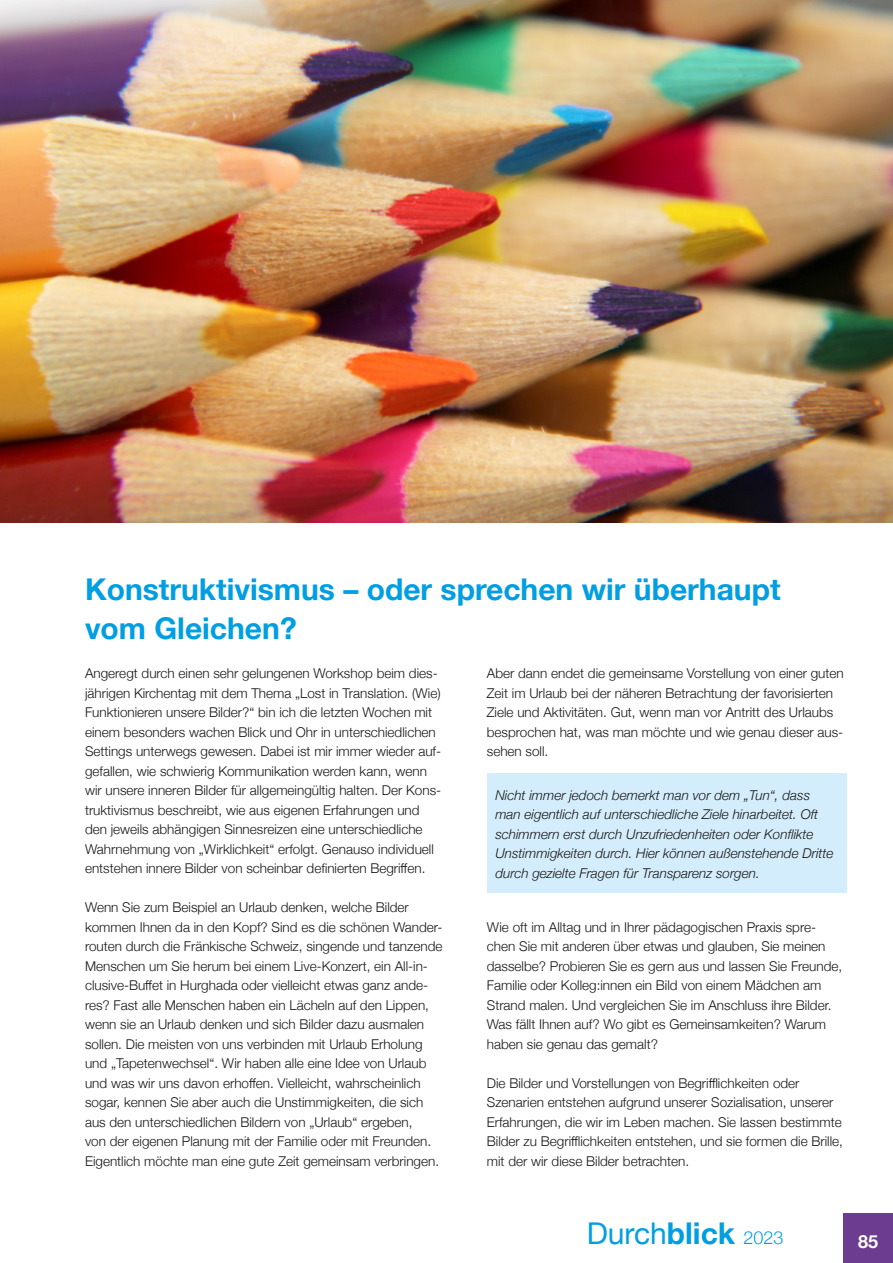
<style>
.page{position:relative;width:893px;height:1263px;background:#fff}
.page>*{position:absolute;margin:0;border:0;box-sizing:border-box;transform-origin:0 0}
.t1{font:700 30px/39px "Helvetica Neue";color:#009ee3}
.t2{font:30px "Helvetica Neue";color:#009ee3}
.t3{font:700 18px "Helvetica Neue";color:#fff}
.t4{font:300 13.5px/19.5px "Helvetica Neue";color:#181716}
.t5{font:italic 300 13.5px/19.5px "Helvetica Neue";color:#181716}
.s1{font-weight:700}
.s2{font-weight:300;font-size:18px}
</style>
<div class="page">
<div style="left:843px;top:1213px;width:50px;height:50px;background:#6c3c90"></div>
<img style="left:0;top:0;width:893px;height:522px">
<div style="left:487px;top:774px;width:359px;height:119px;background:#d4edfc"></div>
<h1 class="t1" style="left:85px;top:571px;width:697px">Konstruktivismus – oder sprechen wir überhaupt vom Gleichen?</h1>
<p class="t4" style="left:85px;top:662px;width:358px">Angeregt durch einen sehr gelungenen Workshop beim dies&shy;jährigen Kirchentag mit dem Thema „Lost in Translation. (Wie)<br>Funktionieren unsere Bilder?“ bin ich die letzten Wochen mit einem besonders wachen Blick und Ohr in unterschiedlichen Settings unterwegs gewesen. Dabei ist mir immer wieder auf&shy;gefallen, wie schwierig Kommunikation werden kann, wenn wir unsere inneren Bilder für allgemeingültig halten. Der Kons&shy;truktivismus beschreibt, wie aus eigenen Erfahrungen und den jeweils abhängigen Sinnesreizen eine unterschiedliche Wahrnehmung von „Wirklichkeit“ erfolgt. Genauso individuell entstehen innere Bilder von scheinbar definierten Begriffen.</p>
<p class="t4" style="left:85px;top:896px;width:359px">Wenn Sie zum Beispiel an Urlaub denken, welche Bilder kommen Ihnen da in den Kopf? Sind es die schönen Wander&shy;routen durch die Fränkische Schweiz, singende und tanzende Menschen um Sie herum bei einem Live-Konzert, ein All-in&shy;clusive-Buffet in Hurghada oder vielleicht etwas ganz ande&shy;res? Fast alle Menschen haben ein Lächeln auf den Lippen, wenn sie an Urlaub denken und sich Bilder dazu ausmalen sollen. Die meisten von uns verbinden mit Urlaub Erholung und „Tapetenwechsel“. Wir haben alle eine Idee von Urlaub und was wir uns davon erhoffen. Vielleicht, wahrscheinlich sogar, kennen Sie aber auch die Unstimmigkeiten, die sich aus den unterschiedlichen Bildern von „Urlaub“ ergeben,<br>von der eigenen Planung mit der Familie oder mit Freunden.<br>Eigentlich möchte man eine gute Zeit gemeinsam verbringen.</p>
<p class="t4" style="left:487px;top:662px;width:358px">Aber dann endet die gemeinsame Vorstellung von einer guten Zeit im Urlaub bei der näheren Betrachtung der favorisierten Ziele und Aktivitäten. Gut, wenn man vor Antritt des Urlaubs besprochen hat, was man möchte und wie genau dieser aus&shy;sehen soll.</p>
<p class="t5" style="left:495px;top:784px;width:340px">Nicht immer jedoch bemerkt man vor dem „Tun“, dass man eigentlich auf unterschiedliche Ziele hinarbeitet. Oft schimmern erst durch Unzufriedenheiten oder Konflikte Unstimmigkeiten durch. Hier können außenstehende Dritte durch gezielte Fragen für Transparenz sorgen.</p>
<p class="t4" style="left:487px;top:916px;width:357px">Wie oft im Alltag und in Ihrer pädagogischen Praxis spre&shy;chen Sie mit anderen über etwas und glauben, Sie meinen dasselbe? Probieren Sie es gern aus und lassen Sie Freunde, Familie oder Kolleg:innen ein Bild von einem Mädchen am Strand malen. Und vergleichen Sie im Anschluss ihre Bilder.<br>Was fällt Ihnen auf? Wo gibt es Gemeinsamkeiten? Warum haben sie genau das gemalt?</p>
<p class="t4" style="left:487px;top:1072px;width:358px">Die Bilder und Vorstellungen von Begrifflichkeiten oder Szenarien entstehen aufgrund unserer Sozialisation, unserer Erfahrungen, die wir im Leben machen. Sie lassen bestimmte Bilder zu Begrifflichkeiten entstehen, und sie formen die Brille, mit der wir diese Bilder betrachten.</p>
<h1 class="t2" style="left:587px;top:1212px;width:198px">Durch<span class="s1">blick</span> <span class="s2">2023</span></h1>
<h2 class="t3" style="left:858px;top:1227px;width:22px">85</h2>
</div>
